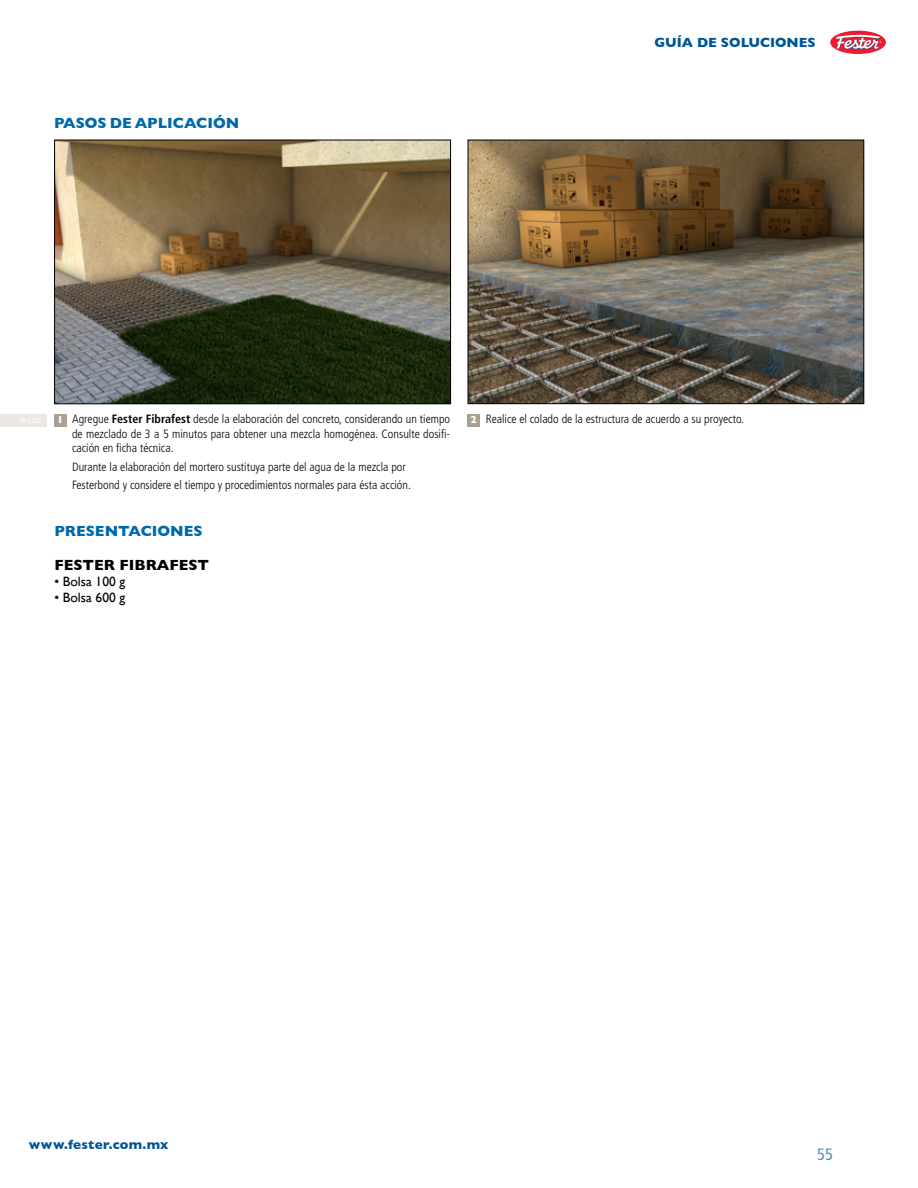
<style>
.page{position:relative;width:918px;height:1188px;background:#fff}
.page>*{position:absolute;margin:0;border:0;box-sizing:border-box;transform-origin:0 0}
.t1{font:condensed 16.5px "Frutiger";color:#578fba}
.t2{font:700 15px "Gill Sans";color:#0069aa}
.t3{font:700 15px "Gill Sans";color:#000}
.t4{font:700 13.5px "Gill Sans";color:#005596}
.t5{font:13.5px "Gill Sans";color:#000}
.t6{font:300 condensed 12px/14.4px "Frutiger";color:#000;text-align:justify}
.t7{font:700 10.5px "Gill Sans";color:#fff}
.s1{font-weight:700}
.s2{font-family:"Gill Sans";font-weight:700;font-stretch:normal;font-size:10.5px;color:#fff}
</style>
<div class="page">
<svg style="left:829px;top:30px;width:58px;height:25px"></svg>
<div style="left:830px;top:31px;width:56px;height:23px;background:#ed1b2e;border-radius:50%"></div>
<svg style="left:836px;top:35px;width:45px;height:15px"></svg>
<div style="left:0;top:414px;width:46px;height:12px;background:#eae7e4"></div>
<img style="left:56px;top:142px;width:393px;height:260px">
<div style="left:54px;top:140px;width:397px;height:264px;border:1px solid #000"></div>
<div style="left:54px;top:414px;width:12px;height:12px;background:#aca095"></div>
<img style="left:470px;top:142px;width:392px;height:260px">
<div style="left:468px;top:140px;width:396px;height:264px;border:1px solid #000"></div>
<div style="left:468px;top:414px;width:12px;height:12px;background:#aca095"></div>
<p class="t2" style="left:54px;top:111px;width:187px">PASOS DE APLICACIÓN</p>
<p class="t4" style="left:654px;top:31px;width:163px">GUÍA DE SOLUCIONES</p>
<p class="t6" style="left:72px;top:412px;width:380px">Agregue <span class="s1">Fester Fibrafest</span> desde la elaboración del concreto, considerando un tiempo de mezclado de 3 a 5 minutos para obtener una mezcla homogénea. Consulte dosifi&shy;cación en ficha técnica.</p>
<p class="t6" style="left:72px;top:458px;width:340px;line-height:18.6px">Durante la elaboración del mortero sustituya parte del agua de la mezcla por<br>Festerbond y considere el tiempo y procedimientos normales para ésta acción.</p>
<p class="t7" style="left:57px;top:411px;width:8px">1</p>
<p class="t6" style="left:471px;top:412px;width:275px"><span class="s2">2</span> Realice el colado de la estructura de acuerdo a su proyecto.</p>
<p class="t2" style="left:54px;top:519px;width:150px">PRESENTACIONES</p>
<p class="t3" style="left:54px;top:553px;width:156px">FESTER FIBRAFEST</p>
<p class="t5" style="left:54px;top:573px;width:73px">• Bolsa 100 g</p>
<p class="t5" style="left:54px;top:590px;width:73px">• Bolsa 600 g</p>
<p class="t4" style="left:29px;top:1134px;width:141px">www.fester.com.mx</p>
<h1 class="t1" style="left:817px;top:1145px;width:17px">55</h1>
</div>
